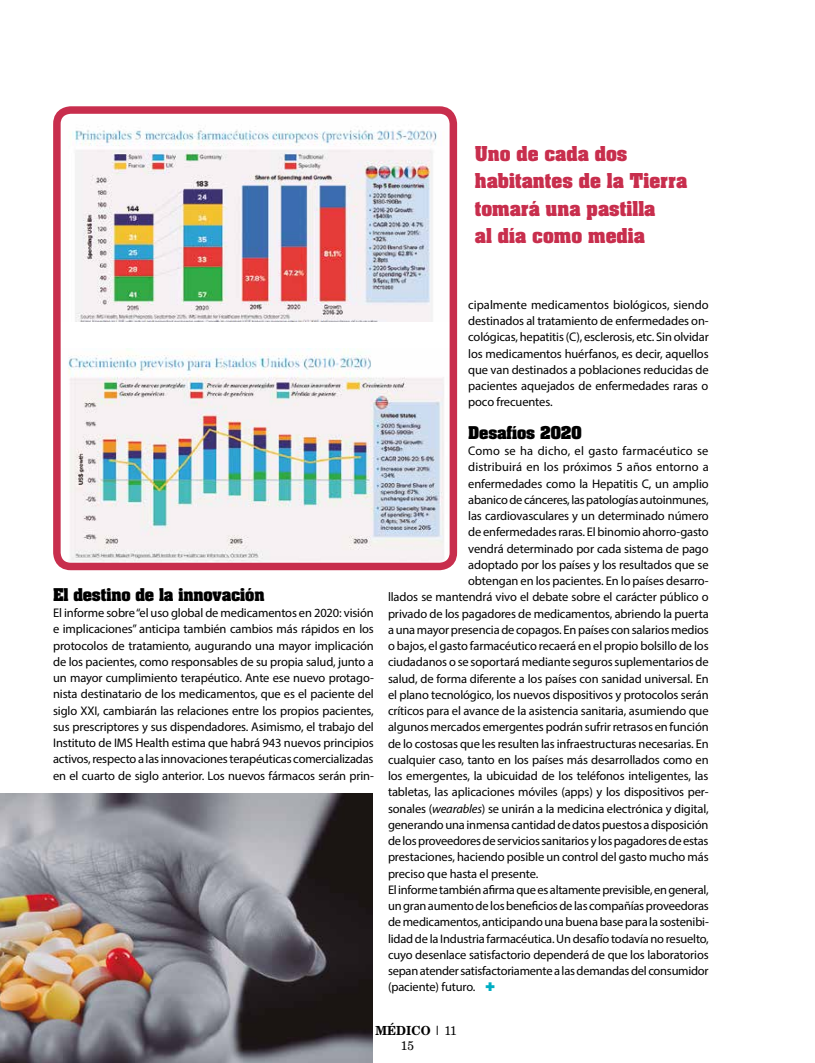
<style>
.page{position:relative;width:815px;height:1063px;background:#fff}
.page>*{position:absolute;margin:0;border:0;box-sizing:border-box;transform-origin:0 0}
.t1{font:700 17.5px/27.5px "Aardvark";color:#c82e4d}
.t2{font:700 15px "Aardvark";letter-spacing:-.01em;color:#000}
.t3{font:12.5px/16.2px "Myriad Pro";letter-spacing:-.01em;color:#000;text-align:justify}
.t4{font:12.5px "Myriad Pro";letter-spacing:.015em;color:#000}
.t5{font:12.5px/15px "New Brunswick";color:#000;text-align:center;scale:.95 1}
.s1{font-style:italic}
.s2{font-weight:700}
</style>
<div class="page">
<img style="left:0;top:794px;width:373px;height:269px">
<img style="left:62px;top:348px;width:396px;height:213px">
<img style="left:62px;top:118px;width:375px;height:204px">
<div style="left:53px;top:106px;width:404px;height:464px;border:8px solid #c82e4d;border-radius:14px"></div>
<h1 class="t1" style="left:475px;top:139px;width:214px">Uno de cada dos habitantes de la Tierra tomará una pastilla<br>al día como media</h1>
<p class="t2" style="left:53px;top:584px;width:213px">El destino de la innovación</p>
<p class="t3" style="left:53px;top:605px;width:322px">El informe sobre “el uso global de medicamentos en 2020: visión e implicaciones” anticipa también cambios más rápidos en los protocolos de tratamiento, augurando una mayor implicación de los pacientes, como responsables de su propia salud, junto a un mayor cumplimiento terapéutico. Ante ese nuevo protago&shy;nista destinatario de los medicamentos, que es el paciente del siglo XXI, cambiarán las relaciones entre los propios pacientes, sus prescriptores y sus dispendadores. Asimismo, el trabajo del Instituto de IMS Health estima que habrá 943 nuevos principios activos, respecto a las innovaciones terapéuticas comercializadas en el cuarto de siglo anterior. Los nuevos fármacos serán prin-</p>
<p class="t3" style="left:468px;top:296px;width:242px">cipalmente medicamentos biológicos, siendo destinados al tratamiento de enfermedades on&shy;cológicas, hepatitis (C), esclerosis, etc. Sin olvidar los medicamentos huérfanos, es decir, aquellos que van destinados a poblaciones reducidas de pacientes aquejados de enfermedades raras o poco frecuentes.</p>
<p class="t2" style="left:468px;top:422px;width:115px">Desafíos 2020</p>
<p class="t4" style="left:468px;top:443px;width:242px">Como se ha dicho, el gasto farmacéutico se</p>
<p class="t3" style="left:468px;top:459px;width:242px">distribuirá en los próximos 5 años entorno a</p>
<p class="t3" style="left:468px;top:475px;width:242px">enfermedades como la Hepatitis C, un amplio</p>
<p class="t3" style="left:468px;top:491px;width:242px">abanico de cánceres, las patologías autoinmunes,</p>
<p class="t3" style="left:468px;top:507px;width:242px">las cardiovasculares y un determinado número</p>
<p class="t3" style="left:468px;top:524px;width:242px">de enfermedades raras. El binomio ahorro-gasto</p>
<p class="t3" style="left:468px;top:540px;width:242px">vendrá determinado por cada sistema de pago</p>
<p class="t3" style="left:468px;top:556px;width:242px">adoptado por los países y los resultados que se</p>
<p class="t3" style="left:468px;top:572px;width:242px">obtengan en los pacientes. En lo países desarro-</p>
<p class="t3" style="left:388px;top:589px;width:322px">llados se mantendrá vivo el debate sobre el carácter público o</p>
<p class="t3" style="left:388px;top:605px;width:322px">privado de los pagadores de medicamentos, abriendo la puerta</p>
<p class="t3" style="left:388px;top:621px;width:322px">a una mayor presencia de copagos. En países con salarios medios</p>
<p class="t3" style="left:388px;top:637px;width:322px">o bajos, el gasto farmacéutico recaerá en el propio bolsillo de los</p>
<p class="t3" style="left:388px;top:654px;width:322px">ciudadanos o se soportará mediante seguros suplementarios de</p>
<p class="t3" style="left:388px;top:670px;width:322px">salud, de forma diferente a los países con sanidad universal. En</p>
<p class="t3" style="left:388px;top:686px;width:322px">el plano tecnológico, los nuevos dispositivos y protocolos serán</p>
<p class="t3" style="left:388px;top:702px;width:322px">críticos para el avance de la asistencia sanitaria, asumiendo que</p>
<p class="t3" style="left:388px;top:719px;width:322px">algunos mercados emergentes podrán sufrir retrasos en función</p>
<p class="t3" style="left:388px;top:735px;width:322px">de lo costosas que les resulten las infraestructuras necesarias. En</p>
<p class="t3" style="left:388px;top:751px;width:322px">cualquier caso, tanto en los países más desarrollados como en</p>
<p class="t3" style="left:388px;top:767px;width:322px">los emergentes, la ubicuidad de los teléfonos inteligentes, las</p>
<p class="t3" style="left:388px;top:784px;width:322px">tabletas, las aplicaciones móviles (apps) y los dispositivos per-</p>
<p class="t3" style="left:388px;top:800px;width:322px">sonales (<span class="s1">wearables</span>) se unirán a la medicina electrónica y digital,</p>
<p class="t3" style="left:388px;top:816px;width:322px">generando una inmensa cantidad de datos puestos a disposición</p>
<p class="t3" style="left:388px;top:832px;width:322px">de los proveedores de servicios sanitarios y los pagadores de estas</p>
<p class="t3" style="left:388px;top:849px;width:322px">prestaciones, haciendo posible un control del gasto mucho más</p>
<p class="t3" style="left:388px;top:865px;width:152px">preciso que hasta el presente.</p>
<p class="t3" style="left:388px;top:881px;width:322px">El informe también afirma que es altamente previsible, en general,</p>
<p class="t3" style="left:388px;top:897px;width:322px">un gran aumento de los beneficios de las compañías proveedoras</p>
<p class="t3" style="left:388px;top:914px;width:322px">de medicamentos, anticipando una buena base para la sostenibi-</p>
<p class="t3" style="left:388px;top:930px;width:322px">lidad de la Industria farmacéutica. Un desafío todavía no resuelto,</p>
<p class="t3" style="left:388px;top:946px;width:322px">cuyo desenlace satisfactorio dependerá de que los laboratorios</p>
<p class="t3" style="left:388px;top:962px;width:322px">sepan atender satisfactoriamente a las demandas del consumidor</p>
<p class="t3" style="left:388px;top:979px;width:89px">(paciente) futuro.</p>
<p class="t5" style="left:358px;top:1023px;width:106px">im <span class="s2">MÉDICO</span> | 11<br>15</p>
</div>
